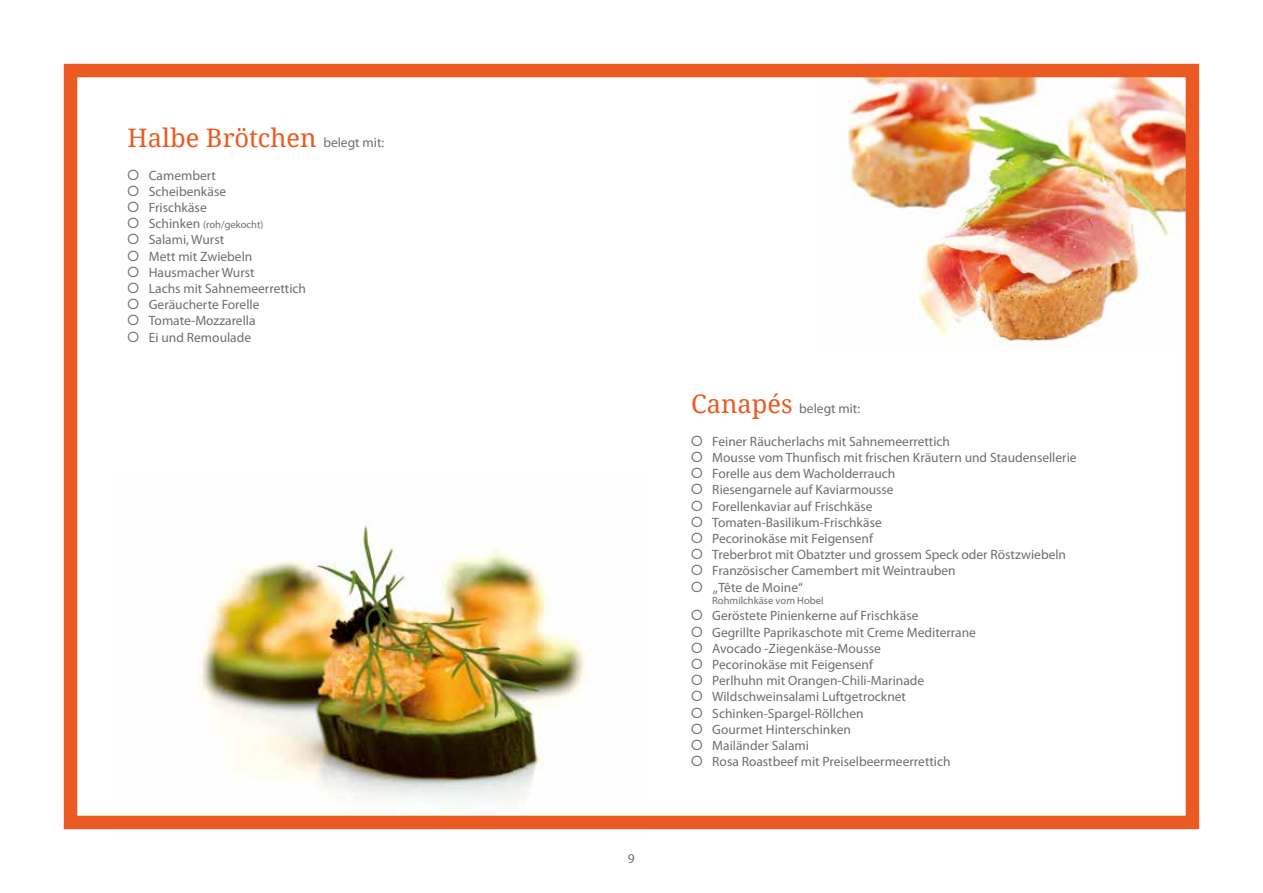
<style>
.page{position:relative;width:1263px;height:893px;background:#fff}
.page>*{position:absolute;margin:0;border:0;box-sizing:border-box;transform-origin:0 0}
.t1{font:25.5px "Droid Serif";color:#eb5a22}
.t2{font:13.5px/16.2px "Myriad Pro";color:#6e6e6e}
.t3{font:10.5px "Myriad Pro";color:#6e6e6e}
.s1{font-family:"Myriad Pro";font-size:13.5px;color:#6e6e6e}
.s2{font-family:"Futura Std"}
.s3{font-family:"Futura Std";font-size:13.5px}
.s4{font-size:13.5px}
.s5{font-family:"Droid Serif";font-size:25.5px;color:#eb5a22}
</style>
<div class="page">
<img style="left:112px;top:526px;width:534px;height:304px">
<img style="left:840px;top:79px;width:344px;height:266px">
<div style="left:64px;top:64px;width:1135px;height:765px;border:14px solid #eb5a22"></div>
<h1 class="t1" style="left:128px;top:122px;width:258px">Halbe Brötchen <span class="s1">belegt mit:</span></h1>
<p class="t2" style="left:128px;top:167px;width:100px"><span class="s2">O</span> Camembert<br><span class="s2">O</span> Scheibenkäse<br><span class="s2">O</span> Frischkäse</p>
<p class="t3" style="left:128px;top:218px;width:137px"><span class="s3">O</span> <span class="s4">Schinken</span> (roh/gekocht)</p>
<p class="t2" style="left:128px;top:232px;width:180px"><span class="s2">O</span> Salami, Wurst<br><span class="s2">O</span> Mett mit Zwiebeln<br><span class="s2">O</span> Hausmacher Wurst<br><span class="s2">O</span> Lachs mit Sahnemeerrettich<br><span class="s2">O</span> Geräucherte Forelle<br><span class="s2">O</span> Tomate-Mozzarella<br><span class="s2">O</span> Ei und Remoulade</p>
<p class="t2" style="left:628px;top:850px;width:8px">9</p>
<p class="t2" style="left:691px;top:401px;width:171px"><span class="s5">Canapés</span> belegt mit:</p>
<p class="t2" style="left:691px;top:433px;width:387px"><span class="s2">O</span> Feiner Räucherlachs mit Sahnemeerrettich<br><span class="s2">O</span> Mousse vom Thunfisch mit frischen Kräutern und Staudensellerie <span class="s2">O</span> Forelle aus dem Wacholderrauch<br><span class="s2">O</span> Riesengarnele auf Kaviarmousse<br><span class="s2">O</span> Forellenkaviar auf Frischkäse<br><span class="s2">O</span> Tomaten-Basilikum-Frischkäse<br><span class="s2">O</span> Pecorinokäse mit Feigensenf<br><span class="s2">O</span> Treberbrot mit Obatzter und grossem Speck oder Röstzwiebeln <span class="s2">O</span> Französischer Camembert mit Weintrauben<br><span class="s2">O „</span>Tête de Moine“</p>
<p class="t3" style="left:712px;top:594px;width:113px">Rohmilchkäse vom Hobel</p>
<p class="t2" style="left:691px;top:608px;width:286px"><span class="s2">O</span> Geröstete Pinienkerne auf Frischkäse<br><span class="s2">O</span> Gegrillte Paprikaschote mit Creme Mediterrane <span class="s2">O</span> Avocado -Ziegenkäse-Mousse<br><span class="s2">O</span> Pecorinokäse mit Feigensenf<br><span class="s2">O</span> Perlhuhn mit Orangen-Chili-Marinade<br><span class="s2">O</span> Wildschweinsalami Luftgetrocknet<br><span class="s2">O</span> Schinken-Spargel-Röllchen<br><span class="s2">O</span> Gourmet Hinterschinken<br><span class="s2">O</span> Mailänder Salami<br><span class="s2">O</span> Rosa Roastbeef mit Preiselbeermeerrettich</p>
</div>
